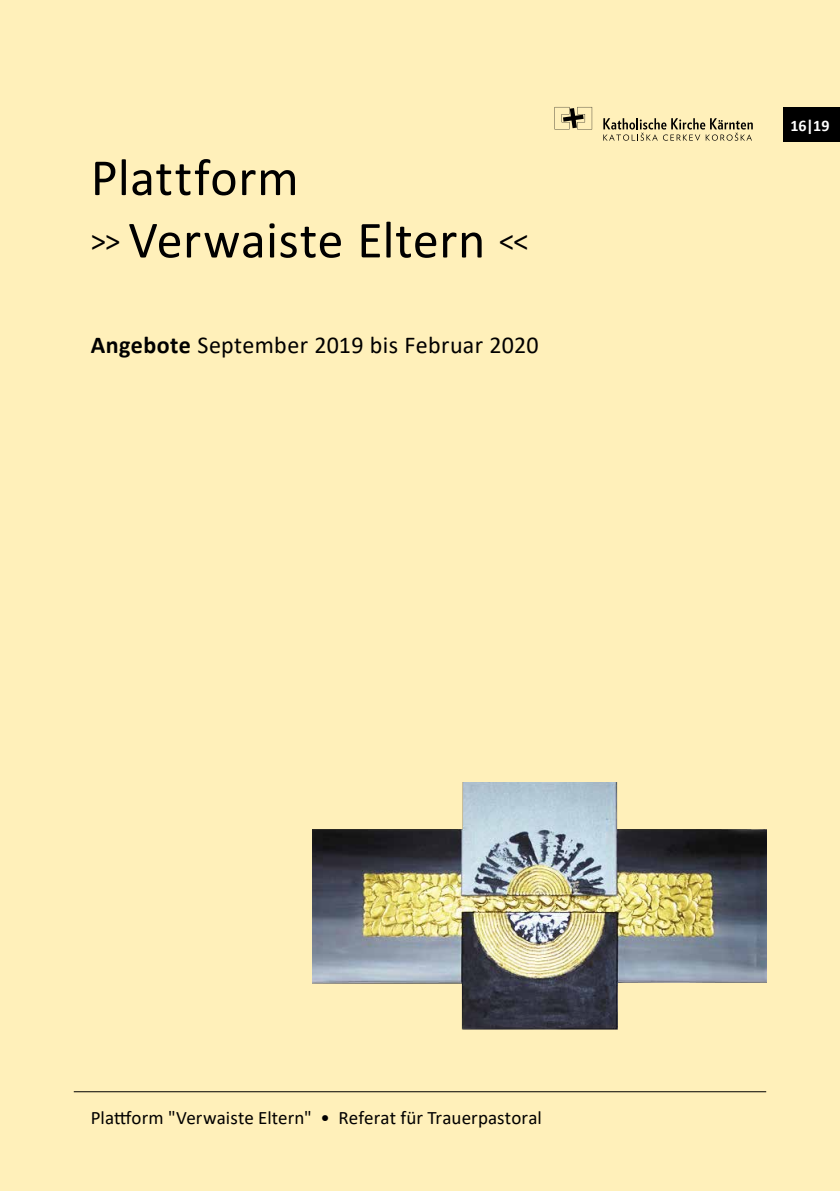
<style>
.page{position:relative;width:840px;height:1191px;background:#fff}
.page>*{position:absolute;margin:0;border:0;box-sizing:border-box;transform-origin:0 0}
.t1{font:52.6px/62.4px "Calibri";letter-spacing:.01em;color:#000}
.t2{font:24.2px "Calibri";letter-spacing:.015em;color:#000}
.t3{font:19px "Calibri";letter-spacing:.005em;color:#000}
.t4{font:700 16.2px "Calibri";color:#fff}
.s1{font-size:30.6px}
.s2{font-weight:700}
</style>
<div class="page">
<div style="left:0;top:0;width:839px;height:1191px;background:#fff0ba"></div>
<img style="left:312px;top:782px;width:453px;height:248px">
<hr style="left:74px;top:1091px;width:691px;height:1px;background:#000">
<div style="left:782px;top:108px;width:57px;height:34px;background:#000"></div>
<svg style="left:554px;top:107px;width:37px;height:22px"></svg>
<svg style="left:603px;top:118px;width:149px;height:23px"></svg>
<h1 class="t1" style="left:91px;top:145px;width:439px">Plattform<br><span class="s1">&gt;&gt;</span> Verwaiste Eltern <span class="s1">&lt;&lt;</span></h1>
<p class="t2" style="left:91px;top:328px;width:449px"><span class="s2">Angebote</span> September 2019 bis Februar 2020</p>
<p class="t4" style="left:789px;top:114px;width:41px">16|19</p>
<p class="t3" style="left:91px;top:1104px;width:452px">Plattform "Verwaiste Eltern" • Referat für Trauerpastoral</p>
</div>
